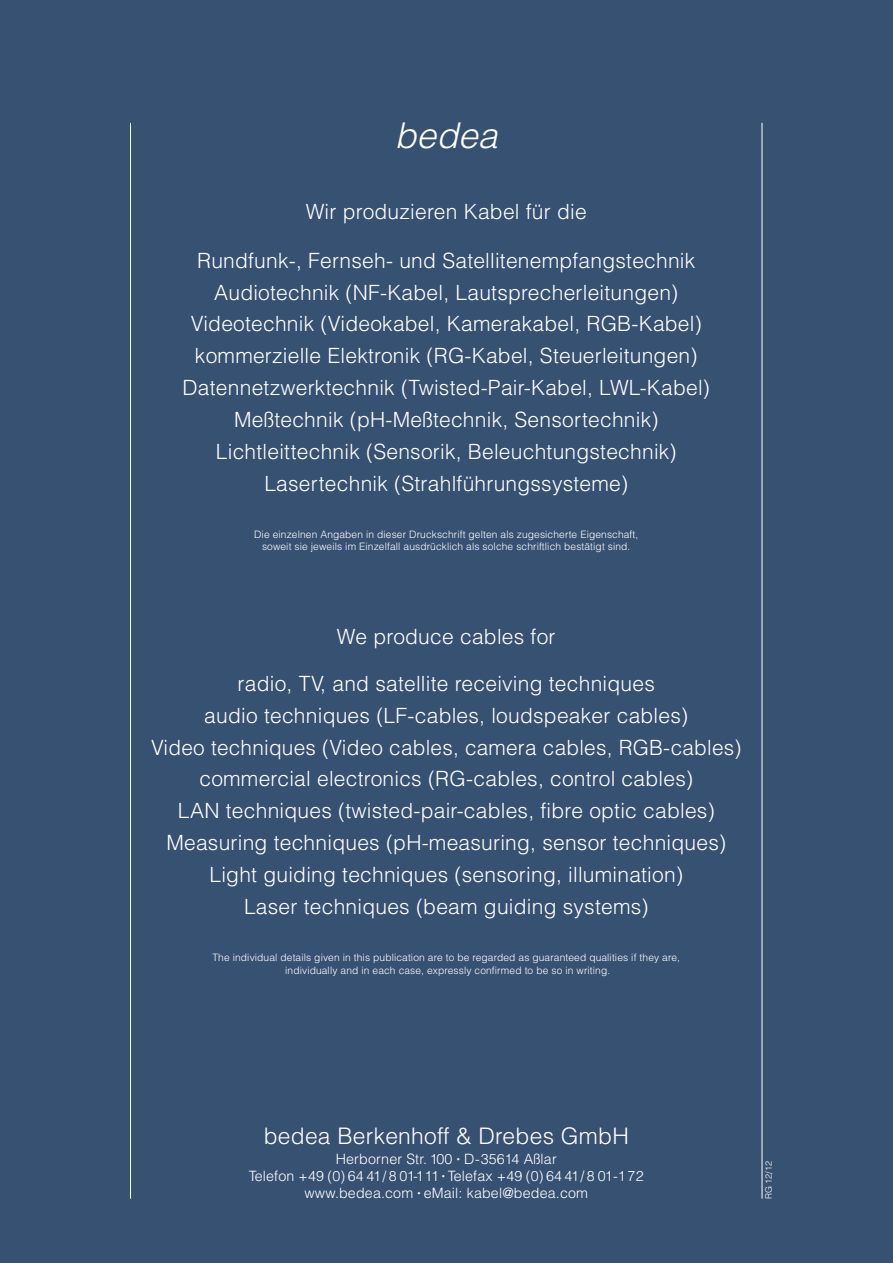
<style>
.page{position:relative;width:893px;height:1263px;background:#375172}
.page>*{position:absolute;margin:0;border:0;box-sizing:border-box;transform-origin:0 0}
.t1{font:italic 300 35.55px "Helvetica";color:#fff}
.t2{font:300 22.8px "Helvetica";letter-spacing:.01em;color:#fff}
.t3{font:300 21px/32px "Helvetica";letter-spacing:.01em;color:#fff;text-align:center}
.t4{font:300 14.25px/17px "Helvetica";letter-spacing:.01em;color:#fff;text-align:center}
.t5{font:300 10.2px/12.8px "Helvetica";letter-spacing:.01em;color:#fff;text-align:center}
.t6{font:300 9px "Helvetica";color:#fff}
.s1{font-family:"Universal Newswith Comm Pi";font-weight:400}
</style>
<div class="page">
<hr style="left:130px;top:123px;width:1px;height:1076px;background:#fff">
<hr style="left:761px;top:123px;width:1px;height:1076px;background:#fff">
<h1 class="t1" style="left:395px;top:123px;width:111px">bedea</h1>
<p class="t3" style="left:306px;top:197px;width:283px">Wir produzieren Kabel für die</p>
<p class="t3" style="left:183px;top:246px;width:529px">Rundfunk-, Fernseh- und Satellitenempfangstechnik Audiotechnik (NF-Kabel, Lautsprecherleitungen)<br>Videotechnik (Videokabel, Kamerakabel, RGB-Kabel) kommerzielle Elektronik (RG-Kabel, Steuerleitungen)<br>Datennetzwerktechnik (Twisted-Pair-Kabel, LWL-Kabel)<br>Meßtechnik (pH-Meßtechnik, Sensortechnik)<br>Lichtleittechnik (Sensorik, Beleuchtungstechnik)<br>Lasertechnik (Strahlführungssysteme)</p>
<p class="t5" style="left:254px;top:529px;width:386px">Die einzelnen Angaben in dieser Druckschrift gelten als zugesicherte Eigenschaft, soweit sie jeweils im Einzelfall ausdrücklich als solche schriftlich bestätigt sind.</p>
<p class="t3" style="left:337px;top:623px;width:220px">We produce cables for</p>
<p class="t3" style="left:151px;top:669px;width:592px">radio, TV, and satellite receiving techniques<br>audio techniques (LF-cables, loudspeaker cables)<br>Video techniques (Video cables, camera cables, RGB-cables) commercial electronics (RG-cables, control cables)<br>LAN techniques (twisted-pair-cables, fibre optic cables)<br>Measuring techniques (pH-measuring, sensor techniques)<br>Light guiding techniques (sensoring, illumination)<br>Laser techniques (beam guiding systems)</p>
<p class="t5" style="left:212px;top:952px;width:469px">The individual details given in this publication are to be regarded as guaranteed qualities if they are, individually and in each case, expressly confirmed to be so in writing.</p>
<p class="t2" style="left:264px;top:1127px;width:367px">bedea Berkenhoff &amp; Drebes GmbH</p>
<p class="t4" style="left:249px;top:1152px;width:396px">Herborner Str. 100 <span class="s1">-</span> D-35614 Aßlar<br>Telefon +49 (0) 64 41/ 8 01-111 <span class="s1">-</span> Telefax +49 (0) 64 41/ 8 01-172 www.bedea.com <span class="s1">-</span> eMail: kabel@bedea.com</p>
<p class="t6" style="left:765px;top:1199px;width:40px;rotate:-90deg">RG 12/12</p>
</div>
